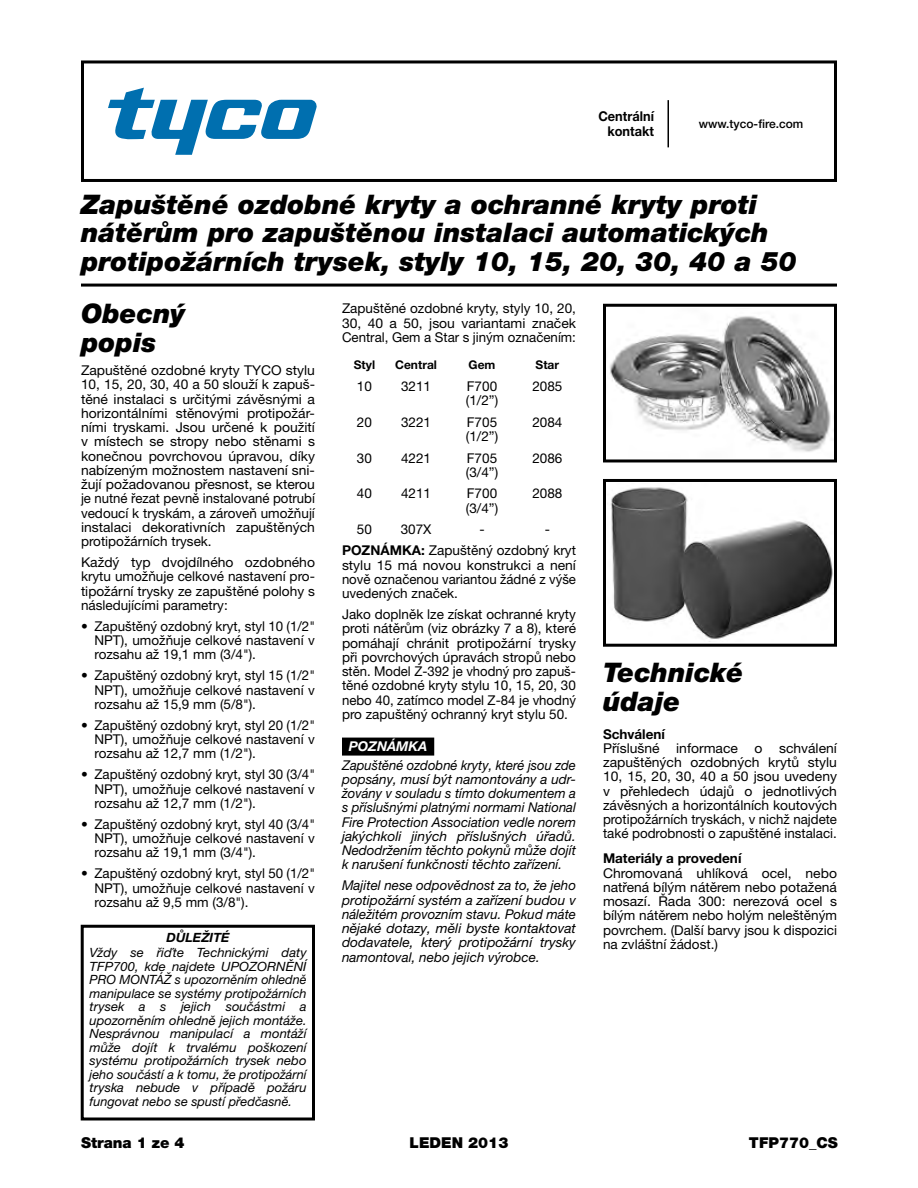
<style>
.page{position:relative;width:918px;height:1188px;background:#fff}
.page>*{position:absolute;margin:0;border:0;box-sizing:border-box;transform-origin:0 0}
.t1{font:italic 900 27px/28.8px "Helvetica Neue LT Pro";color:#000}
.t2{font:900 15px "Helvetica Neue LT Pro";color:#000}
.t3{font:13.5px/14.2px "Helvetica Neue LT Pro";color:#000;text-align:justify}
.t4{font:italic 13.5px/14.2px "Helvetica Neue LT Pro";color:#000;text-align:justify}
.t5{font:700 13.5px "Helvetica Neue LT Pro";color:#000}
.t6{font:700 13.5px/15px "Helvetica Neue LT Pro";color:#000;text-align:right;scale:.95 1}
.t7{font:italic 700 13.5px "Helvetica Neue LT Pro";color:#fff}
.t8{font:italic 12.75px/13.5px "Helvetica Neue LT Pro";color:#000;text-align:justify}
.t9{font:italic 700 12.75px "Helvetica Neue LT Pro";color:#000}
.t10{font:700 12px "Helvetica Neue LT Pro";color:#000}
.t11{font:500 12px "Helvetica Neue LT Pro";color:#000}
.s1{font-weight:700}
</style>
<div class="page">
<div style="left:81px;top:925px;width:234px;height:195px;border:3px solid #000"></div>
<hr style="left:81px;top:284px;width:756px;height:3px;background:#000">
<div style="left:81px;top:60px;width:756px;height:122px;border:3px solid #000"></div>
<svg style="left:108px;top:88px;width:209px;height:67px"></svg>
<hr style="left:668px;top:100px;width:1px;height:47px;background:#000">
<div style="left:342px;top:738px;width:92px;height:18px;background:#000"></div>
<img style="left:610px;top:316px;width:221px;height:136px">
<div style="left:603px;top:304px;width:234px;height:158px;border:3px solid #000"></div>
<img style="left:610px;top:487px;width:223px;height:155px">
<div style="left:603px;top:479px;width:234px;height:168px;border:3px solid #000"></div>
<p class="t6" style="left:598px;top:108px;width:60px">Centrální kontakt</p>
<p class="t11" style="left:699px;top:117px;width:106px">www.tyco-fire.com</p>
<h1 class="t1" style="left:81px;top:189px;width:717px">Zapuštěné ozdobné kryty a ochranné kryty proti nátěrům pro zapuštěnou instalaci automatických protipožárních trysek, styly 10, 15, 20, 30, 40 a 50</h1>
<h1 class="t1" style="left:81px;top:299px;width:106px">Obecný popis</h1>
<p class="t3" style="left:81px;top:363px;width:236px">Zapuštěné ozdobné kryty TYCO stylu 10, 15, 20, 30, 40 a 50 slouží k zapuš&shy;těné instalaci s určitými závěsnými a horizontálními stěnovými protipožár&shy;ními tryskami. Jsou určené k použití v místech se stropy nebo stěnami s konečnou povrchovou úpravou, díky nabízeným možnostem nastavení sni&shy;žují požadovanou přesnost, se kterou je nutné řezat pevně instalované potrubí vedoucí k tryskám, a zároveň umožňují instalaci dekorativních zapuštěných protipožárních trysek.</p>
<p class="t3" style="left:81px;top:555px;width:236px">Každý typ dvojdílného ozdobného krytu umožňuje celkové nastavení pro&shy;tipožární trysky ze zapuštěné polohy s následujícími parametry:</p>
<p class="t3" style="left:94px;top:619px;width:222px;text-indent:-14px">• Zapuštěný ozdobný kryt, styl 10 (1/2" NPT), umožňuje celkové nastavení v rozsahu až 19,1 mm (3/4").</p>
<p class="t3" style="left:94px;top:668px;width:222px;text-indent:-14px">• Zapuštěný ozdobný kryt, styl 15 (1/2" NPT), umožňuje celkové nastavení v rozsahu až 15,9 mm (5/8").</p>
<p class="t3" style="left:94px;top:718px;width:222px;text-indent:-14px">• Zapuštěný ozdobný kryt, styl 20 (1/2" NPT), umožňuje celkové nastavení v rozsahu až 12,7 mm (1/2").</p>
<p class="t3" style="left:94px;top:767px;width:222px;text-indent:-14px">• Zapuštěný ozdobný kryt, styl 30 (3/4" NPT), umožňuje celkové nastavení v rozsahu až 12,7 mm (1/2").</p>
<p class="t3" style="left:94px;top:817px;width:222px;text-indent:-14px">• Zapuštěný ozdobný kryt, styl 40 (3/4" NPT), umožňuje celkové nastavení v rozsahu až 19,1 mm (3/4").</p>
<p class="t3" style="left:94px;top:866px;width:222px;text-indent:-14px">• Zapuštěný ozdobný kryt, styl 50 (1/2" NPT), umožňuje celkové nastavení v rozsahu až 9,5 mm (3/8").</p>
<p class="t9" style="left:167px;top:929px;width:65px">DŮLEŽITÉ</p>
<p class="t8" style="left:90px;top:946px;width:219px">Vždy se řiďte Technickými daty TFP700, kde najdete UPOZORNĚNÍ PRO MONTÁŽ s upozorněním ohledně manipulace se systémy protipožárních trysek a s jejich součástmi a upozorněním ohledně jejich montáže.<br>Nesprávnou manipulací a montáží může dojít k trvalému poškození systému protipožárních trysek nebo jeho součástí a k tomu, že protipožární tryska nebude v případě požáru fungovat nebo se spustí předčasně.</p>
<p class="t3" style="left:342px;top:301px;width:236px">Zapuštěné ozdobné kryty, styly 10, 20, 30, 40 a 50, jsou variantami značek Central, Gem a Star s jiným označením:</p>
<p class="t10" style="left:354px;top:357px;width:23px">Styl</p>
<p class="t10" style="left:395px;top:357px;width:43px">Central</p>
<p class="t10" style="left:469px;top:357px;width:28px">Gem</p>
<p class="t10" style="left:536px;top:357px;width:25px">Star</p>
<p class="t3" style="left:357px;top:379px;width:17px">10</p>
<p class="t3" style="left:401px;top:379px;width:32px">3211</p>
<p class="t3" style="left:466px;top:379px;width:34px">F700 (1/2”)</p>
<p class="t3" style="left:532px;top:379px;width:32px">2085</p>
<p class="t3" style="left:357px;top:414px;width:17px">20</p>
<p class="t3" style="left:401px;top:414px;width:32px">3221</p>
<p class="t3" style="left:466px;top:414px;width:34px">F705 (1/2”)</p>
<p class="t3" style="left:532px;top:414px;width:32px">2084</p>
<p class="t3" style="left:357px;top:450px;width:17px">30</p>
<p class="t3" style="left:401px;top:450px;width:32px">4221</p>
<p class="t3" style="left:466px;top:450px;width:34px">F705 (3/4”)</p>
<p class="t3" style="left:532px;top:450px;width:32px">2086</p>
<p class="t3" style="left:357px;top:486px;width:17px">40</p>
<p class="t3" style="left:401px;top:486px;width:32px">4211</p>
<p class="t3" style="left:466px;top:486px;width:34px">F700 (3/4”)</p>
<p class="t3" style="left:532px;top:486px;width:32px">2088</p>
<p class="t3" style="left:357px;top:522px;width:17px">50</p>
<p class="t3" style="left:401px;top:522px;width:32px">307X</p>
<p class="t3" style="left:479px;top:522px;width:7px">-</p>
<p class="t3" style="left:342px;top:519px;width:235px;line-height:21px;text-indent:203px">-<br><span class="s1">POZNÁMKA:</span> Zapuštěný ozdobný kryt</p>
<p class="t3" style="left:342px;top:557px;width:236px">stylu 15 má novou konstrukci a není nově označenou variantou žádné z výše uvedených značek.</p>
<p class="t3" style="left:342px;top:607px;width:236px">Jako doplněk lze získat ochranné kryty proti nátěrům (viz obrázky 7 a 8), které pomáhají chránit protipožární trysky při povrchových úpravách stropů nebo stěn. Model Z-392 je vhodný pro zapuš&shy;těné ozdobné kryty stylu 10, 15, 20, 30 nebo 40, zatímco model Z-84 je vhodný pro zapuštěný ochranný kryt stylu 50.</p>
<p class="t7" style="left:349px;top:738px;width:80px">POZNÁMKA</p>
<p class="t4" style="left:342px;top:757px;width:236px">Zapuštěné ozdobné kryty, které jsou zde popsány, musí být namontovány a udr&shy;žovány v souladu s tímto dokumentem a s příslušnými platnými normami National Fire Protection Association vedle norem jakýchkoli jiných příslušných úřadů.<br>Nedodržením těchto pokynů může dojít k narušení funkčnosti těchto zařízení.</p>
<p class="t4" style="left:342px;top:878px;width:236px">Majitel nese odpovědnost za to, že jeho protipožární systém a zařízení budou v náležitém provozním stavu. Pokud máte nějaké dotazy, měli byste kontaktovat dodavatele, který protipožární trysky namontoval, nebo jejich výrobce.</p>
<h1 class="t1" style="left:603px;top:658px;width:142px">Technické údaje</h1>
<p class="t5" style="left:603px;top:725px;width:64px">Schválení</p>
<p class="t3" style="left:603px;top:741px;width:236px">Příslušné informace o schválení zapuštěných ozdobných krytů stylu 10, 15, 20, 30, 40 a 50 jsou uvedeny v přehledech údajů o jednotlivých závěsných a horizontálních koutových protipožárních tryskách, v nichž najdete také podrobnosti o zapuštěné instalaci.</p>
<p class="t5" style="left:603px;top:850px;width:140px">Materiály a provedení</p>
<p class="t3" style="left:603px;top:865px;width:236px">Chromovaná uhlíková ocel, nebo natřená bílým nátěrem nebo potažená mosazí. Řada 300: nerezová ocel s bílým nátěrem nebo holým neleštěným povrchem. (Další barvy jsou k dispozici na zvláštní žádost.)</p>
<p class="t2" style="left:81px;top:1133px;width:105px">Strana 1 ze 4</p>
<p class="t2" style="left:410px;top:1133px;width:100px">LEDEN 2013</p>
<p class="t2" style="left:749px;top:1133px;width:90px">TFP770_CS</p>
</div>
